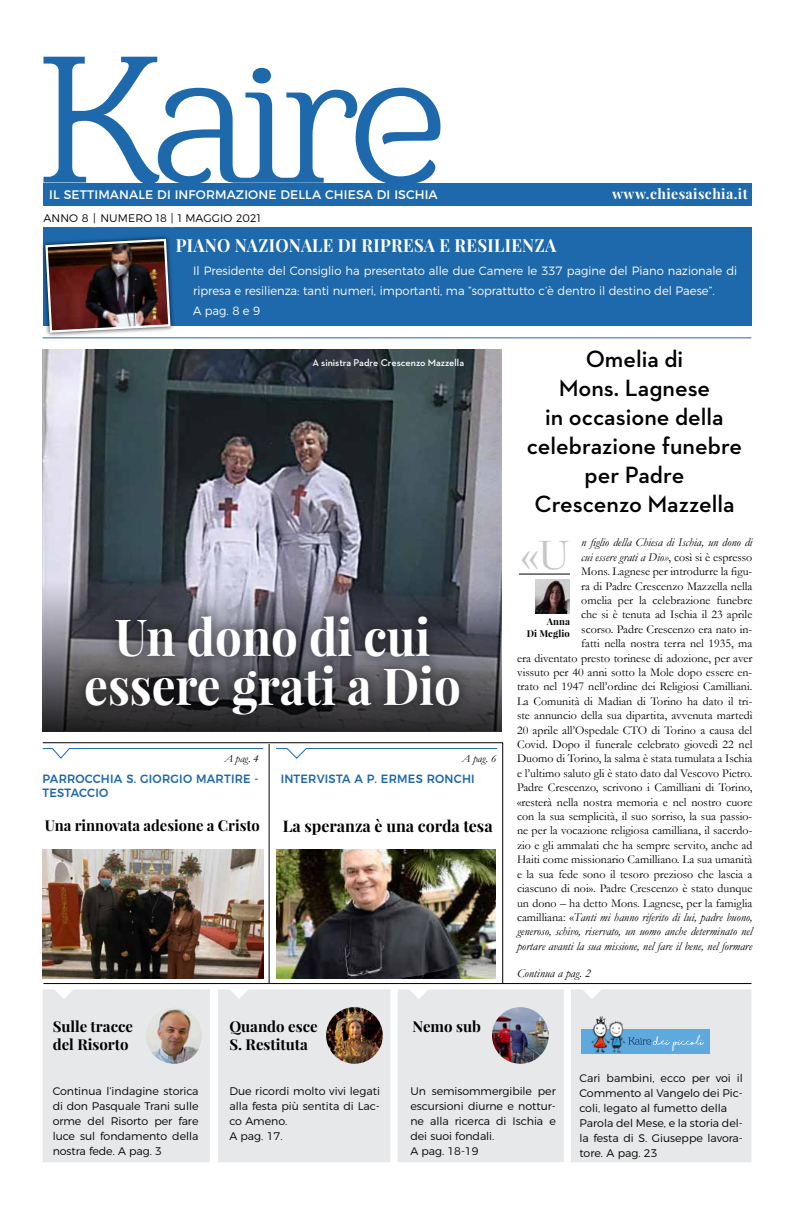
<style>
.page{position:relative;width:794px;height:1219px;background:#fff}
.page>*{position:absolute;margin:0;border:0;box-sizing:border-box;transform-origin:0 0}
.t1{font:700 51px/49px "Playfair Display";color:#fff;text-align:center;scale:.93 1}
.t2{font:45px "Garamond";color:#c6c6c6}
.t3{font:600 24px/29px "Neutraface 2 Text";color:#000;text-align:center}
.t4{font:700 18px "Playfair Display";letter-spacing:.02em;color:#fff;scale:.93 1}
.t5{font:700 16px "Playfair Display";color:#000}
.t6{font:700 15px/18px "Playfair Display";color:#000}
.t7{font:700 14px "Playfair Display";letter-spacing:.03em;color:#fff}
.t8{font:12.4px "Montserrat";letter-spacing:.01em;color:#fff}
.t9{font:12px/14.4px "Garamond";color:#000;text-align:right}
.t10{font:300 12px/20px "Montserrat";color:#fff;scale:.96 1}
.t11{font:500 12px "Montserrat";letter-spacing:.02em;color:#1e69ab;scale:.95 1}
.t12{font:italic 12px "Garamond";color:#000}
.t13{font:300 11px/15px "Montserrat";color:#000}
.t14{font:italic 11px "Garamond";color:#000}
.t15{font:600 10px "Neutraface 2 Text";color:#fff}
.t16{font:700 9.5px/12px "Playfair Display";letter-spacing:.01em;color:#000;text-align:right}
.s1{font-style:italic}
</style>
<div class="page">
<img style="left:43px;top:349px;width:459px;height:207px">
<svg style="left:43px;top:556px;width:459px;height:175px;background:#6a6c77"></svg>
<svg style="left:43px;top:57px;width:397px;height:126px"></svg>
<div style="left:43px;top:227px;width:708px;height:99px;background:#1e69ab"></div>
<hr style="left:43px;top:983px;width:708px;height:1px;background:#000">
<div style="left:41px;top:234px;width:134px;height:103px;background:#000;opacity:.75"></div>
<img style="left:44px;top:238px;width:128px;height:96px">
<div style="left:43px;top:183px;width:709px;height:22px;background:#1e69ab"></div>
<div style="left:398px;top:989px;width:166px;height:173px;background:#e7e8e9"></div>
<div style="left:43px;top:989px;width:167px;height:173px;background:#e7e8e9"></div>
<div style="left:218px;top:989px;width:172px;height:173px;background:#e7e8e9"></div>
<img style="left:146px;top:1007px;width:56px;height:57px;border-radius:28px">
<img style="left:492px;top:1007px;width:57px;height:57px;border-radius:28px">
<img style="left:326px;top:1007px;width:57px;height:57px;border-radius:28px">
<svg style="left:571px;top:989px;width:180px;height:173px;background:#dce3e8"></svg>
<img style="left:589px;top:1015px;width:38px;height:38px">
<div style="left:38px;top:207px;width:227px;height:22px;background:#fff"></div>
<svg style="left:42px;top:742px;width:461px;height:242px"></svg>
<img style="left:43px;top:849px;width:220px;height:129px">
<svg style="left:42px;top:747px;width:222px;height:13px"></svg>
<svg style="left:275px;top:747px;width:223px;height:13px"></svg>
<hr style="left:269px;top:744px;width:1px;height:240px;background:#000">
<img style="left:277px;top:849px;width:218px;height:129px">
<div style="left:73px;top:603px;width:400px;height:124px;background:#000;opacity:.27"></div>
<hr style="left:519px;top:574px;width:51px;height:1px;background:#000">
<img style="left:536px;top:580px;width:34px;height:34px">
<hr style="left:43px;top:337px;width:708px;height:1px;background:#1e69ab">
<p class="t8" style="left:49px;top:184px;width:390px">IL SETTIMANALE DI INFORMAZIONE DELLA CHIESA DI ISCHIA</p>
<p class="t7" style="left:612px;top:185px;width:137px">www.chiesaischia.it</p>
<p class="t13" style="left:43px;top:210px;width:219px">ANNO 8 | NUMERO 18 | 1 MAGGIO 2021</p>
<h3 class="t4" style="left:176px;top:234px;width:410px">PIANO NAZIONALE DI RIPRESA E RESILIENZA</h3>
<p class="t10" style="left:193px;top:259px;width:568px">Il Presidente del Consiglio ha presentato alle due Camere le 337 pagine del Piano nazionale di ripresa e resilienza: tanti numeri, importanti, ma “soprattutto c’è dentro il destino del Paese”.<br>A pag. 8 e 9</p>
<p class="t15" style="left:312px;top:357px;width:153px">A sinistra Padre Crescenzo Mazzella</p>
<h1 class="t1" style="left:84px;top:612px;width:407px">Un dono di cui essere grati a Dio</h1>
<p class="t14" style="left:224px;top:752px;width:36px">A pag. 4</p>
<p class="t14" style="left:462px;top:752px;width:36px">A pag. 6</p>
<p class="t11" style="left:43px;top:769px;width:229px">PARROCCHIA S. GIORGIO MARTIRE -</p>
<p class="t11" style="left:281px;top:769px;width:206px">INTERVISTA A P. ERMES RONCHI</p>
<p class="t11" style="left:43px;top:783px;width:71px">TESTACCIO</p>
<p class="t6" style="left:45px;top:816px;width:216px">Una rinnovata adesione a Cristo</p>
<h3 class="t5" style="left:283px;top:816px;width:211px">La speranza è una corda tesa</h3>
<p class="t6" style="left:53px;top:1017px;width:82px">Sulle tracce del Risorto</p>
<p class="t6" style="left:229px;top:1017px;width:90px">Quando esce<br>S. Restituta</p>
<p class="t6" style="left:412px;top:1017px;width:70px">Nemo sub</p>
<h3 class="t3" style="left:527px;top:344px;width:217px">Omelia di<br>Mons. Lagnese<br>in occasione della celebrazione funebre per Padre<br>Crescenzo Mazzella</h3>
<p class="t9" style="left:517px;top:535px;width:237px"><span class="s1">n figlio della Chiesa di Ischia, un dono di<br>cui essere grati a Dio»</span>, così si è espresso<br>Mons. Lagnese per introdurre la figu-<br>ra di Padre Crescenzo Mazzella nella<br>omelia per la celebrazione funebre<br>che si è tenuta ad Ischia il 23 aprile<br>scorso. Padre Crescenzo era nato in-<br>fatti nella nostra terra nel 1935, ma<br>era diventato presto torinese di adozione, per aver vissuto per 40 anni sotto la Mole dopo essere en&shy;trato nel 1947 nell’ordine dei Religiosi Camilliani.<br>La Comunità di Madian di Torino ha dato il tri&shy;ste annuncio della sua dipartita, avvenuta martedì 20 aprile all’Ospedale CTO di Torino a causa del Covid. Dopo il funerale celebrato giovedì 22 nel Duomo di Torino, la salma è stata tumulata a Ischia e l’ultimo saluto gli è stato dato dal Vescovo Pietro.<br>Padre Crescenzo, scrivono i Camilliani di Torino, «resterà nella nostra memoria e nel nostro cuore con la sua semplicità, il suo sorriso, la sua passio&shy;ne per la vocazione religiosa camilliana, il sacerdo&shy;zio e gli ammalati che ha sempre servito, anche ad Haiti come missionario Camilliano. La sua umanità e la sua fede sono il tesoro prezioso che lascia a ciascuno di noi». Padre Crescenzo è stato dunque un dono – ha detto Mons. Lagnese, per la famiglia camilliana: «<span class="s1">Tanti mi hanno riferito di lui, padre buono, generoso, schivo, riservato, un uomo anche determinato nel portare avanti la sua missione, nel fare il bene, nel formare</span></p>
<h2 class="t2" style="left:521px;top:528px;width:50px">«U</h2>
<p class="t16" style="left:527px;top:615px;width:45px">Anna<br>Di Meglio</p>
<p class="t12" style="left:517px;top:965px;width:75px">Continua a pag. 2</p>
<p class="t13" style="left:53px;top:1083px;width:147px;text-align:justify">Continua l’indagine storica di don Pasquale Trani sulle orme del Risorto per fare luce sul fondamento della nostra fede. A pag. 3</p>
<p class="t13" style="left:229px;top:1083px;width:152px">Due ricordi molto vivi legati alla festa più sentita di Lac&shy;co Ameno.<br>A pag. 17.</p>
<p class="t13" style="left:410px;top:1083px;width:147px">Un semisommergibile per escursioni diurne e nottur&shy;ne alla ricerca di Ischia e dei suoi fondali.<br>A pag. 18-19</p>
<p class="t13" style="left:579px;top:1070px;width:165px">Cari bambini, ecco per voi il<br>Commento al Vangelo dei Pic&shy;coli, legato al fumetto della<br>Parola del Mese, e la storia del&shy;la festa di S. Giuseppe lavora&shy;tore. A pag. 23</p>
</div>
